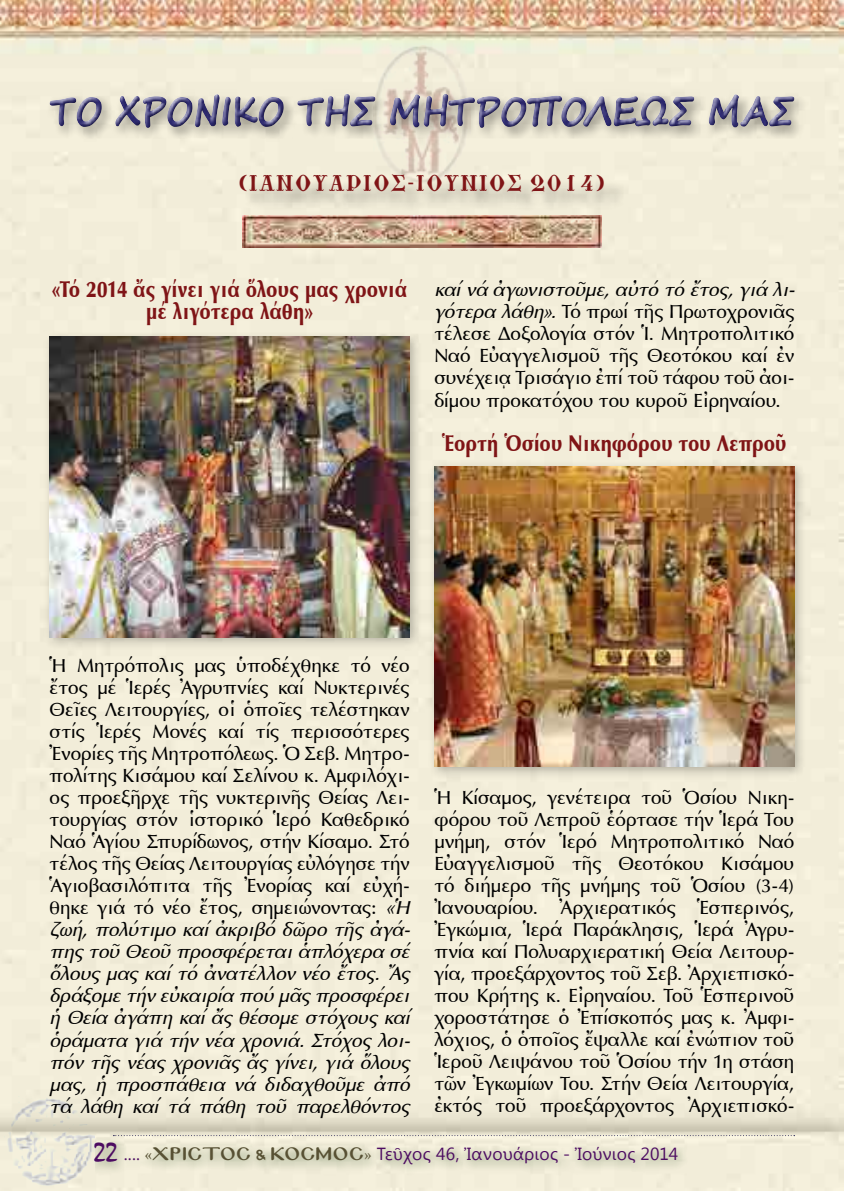
<style>
.page{position:relative;width:844px;height:1191px;background:#fff}
.page>*{position:absolute;margin:0;border:0;box-sizing:border-box;transform-origin:0 0}
.t1{font:24.5px "GFS Theokritos";letter-spacing:.06em;color:#7f1416}
.t2{font:23.1px/22.1px "SK Optima Pol Uni W Bold";letter-spacing:.02em;color:#7f1416;text-align:center;scale:.83 1}
.t3{font:19.25px/22.1px "SK Optima Pol Uni W";color:#000}
.t4{font:17.5px "Segoe UI";letter-spacing:.015em;color:#4d0c62}
.s1{font-style:italic}
.s2{font-family:"Mistral";font-size:28px}
.s3{font-family:"Minion Pro"}
.s4{font-family:"Minion Pro";color:#585134}
.s5{font-family:"Mg Byzantine UC Pol Normal";font-size:15.75px;color:#585134}
</style>
<div class="page">
<img style="left:0;top:0;width:843px;height:1191px">
<div style="left:243px;top:176px;width:382px;height:35px;background:#000;opacity:.29"></div>
<img style="left:374px;top:46px;width:96px;height:140px">
<img style="left:242px;top:216px;width:359px;height:32px">
<div style="left:113px;top:76px;width:172px;height:73px;background:#f5f0dc"></div>
<svg style="left:388px;top:76px;width:308px;height:73px;background:#f2ecd9"></svg>
<div style="left:36px;top:80px;width:772px;height:51px;background:#f2edd9"></div>
<div style="left:36px;top:85px;width:772px;height:57px;background:#000;opacity:.75"></div>
<div style="left:43px;top:331px;width:378px;height:320px;background:#000;opacity:.25"></div>
<img style="left:50px;top:336px;width:359px;height:301px">
<div style="left:428px;top:460px;width:378px;height:320px;background:#000;opacity:.25"></div>
<img style="left:434px;top:466px;width:360px;height:301px">
<p class="t1" style="left:239px;top:170px;width:367px">(ΙΑΝΟΥΑΡΙΟΣ-ΙΟΥΝΙΟΣ 2014)</p>
<p class="t2" style="left:52px;top:278px;width:429px">«Τό 2014 ἄς γίνει γιά ὅλους μας χρονιά μέ λιγότερα λάθη»</p>
<p class="t3" style="left:434px;top:279px;width:366px"><span class="s1">καίνά ἀγωνιστοῦμε,αὐτό τό ἔτος,γ ιά λι&shy;γότερα λάθη».</span>Τό πρωί τῆς Πρωτοχρονιᾶς τέλεσε Δοξολογία στόν Ἱ. Μητροπολιτικό Ναό Εὐαγγελισμοῦ τῆς Θεοτόκου καί ἐν συνέχειᾳ Τρισάγιο ἐπί τοῦ τάφου τοῦ ἀοι&shy;δίμου προκατόχου του κυροῦ Εἰρηναίου.</p>
<p class="t2" style="left:442px;top:432px;width:416px">Ἑορτή Ὁσίου Νικηφόρου του Λεπροῦ</p>
<p class="t3" style="left:50px;top:654px;width:366px">Ἡ Μητρόπολις μας ὑποδέχθηκε τό νέο ἔτος μέ Ἱερές Ἀγρυπνίες καί Νυκτερινές Θεῖες Λειτουργίες, οἱ ὁποῖες τελέστηκαν στίς Ἱερές Μονές καί τίς περισσότερες Ἐνορίες τῆς Μητροπόλεως. Ὁ Σεβ. Μητρο&shy;πολίτης Κισάμου καί Σελίνου κ. Αμφιλόχι&shy;ος προεξῆρχε τῆς νυκτερινῆς Θείας Λει&shy;τουργίας στόν ἱστορικό Ἱερό Καθεδρικό Ναό Ἁγίου Σπυρίδωνος, στήν Κίσαμο. Στό τέλος τῆς Θείας Λειτουργίας εὐλόγησε τήν Ἁγιοβασιλόπιτα τῆς Ἐνορίας καί εὐχή&shy;θηκε γιά τό νέο ἔτος, σημειώνοντας: <span class="s1">«Ἡ ζωή, πολύτιμο καί ἀκριβό δῶρο τῆς ἀγά&shy;πηςτοῦ Θεοῦ προσφέρεταιἁπλόχερα σέ ὅλους μας καί τό ἀνατέλλον νέο ἔτος. Ἄς δράξομετήν εὐκαιρία πού μᾶςπροσφέρει ἡ Θεία ἀγάπη καί ἄς θέσομε στόχους καί ὁράματα γ ιά τήν νέα χρονιά. Στόχος λοι&shy;πόν τῆς νέας χρονιᾶς ἄς γ ίνει, γ ιά ὅλους μας, ἡ προσπάθεια νά διδαχθοῦμε ἀπό τά λάθη καί τά πάθη τοῦ παρελθόντος</span></p>
<p class="t3" style="left:434px;top:786px;width:361px;text-align:justify">Ἡ Κίσαμος, γενέτειρα τοῦ Ὁσίου Νικη&shy;φόρου τοῦ Λεπροῦ ἑόρτασε τήν Ἱερά Του μνήμη, στόν Ἱερό Μητροπολιτικό Ναό Εὐαγγελισμοῦ τῆς Θεοτόκου Κισάμου τό διήμερο τῆς μνήμης τοῦ Ὁσίου (3-4)<br>Ἰανουαρίου. Ἀρχιερατικός Ἑσπερινός, Ἐγκώμια, Ἱερά Παράκλησις, Ἱερά Ἀγρυ&shy;πνία καί Πολυαρχιερατική Θεία Λειτουρ&shy;γία, προεξάρχοντος τοῦ Σεβ. Ἀρχιεπισκό&shy;που Κρήτης κ. Εἰρηναίου. Τοῦ Ἑσπερινοῦ χοροστάτησε ὁ Ἐπίσκοπός μας κ. Ἀμφι&shy;λόχιος, ὁ ὁποῖος ἔψαλλε καί ἐνώπιον τοῦ Ἱεροῦ Λειψάνου τοῦ Ὁσίου τήν 1η στάση τῶν Ἐγκωμίων Του. Στήν Θεία Λειτουργία, ἐκτός τοῦ προεξάρχοντος Ἀρχιεπισκό-</p>
<p class="t4" style="left:94px;top:1141px;width:585px"><span class="s2">22</span> <span class="s3">....</span> <span class="s4">«</span><span class="s5">ΧΡΙΣΤΟΣ &amp; ΚΟΣΜΟΣ</span><span class="s4">»</span> Τεῦχος 46, Ἰανουάριος - Ἰούνιος 2014</p>
</div>
